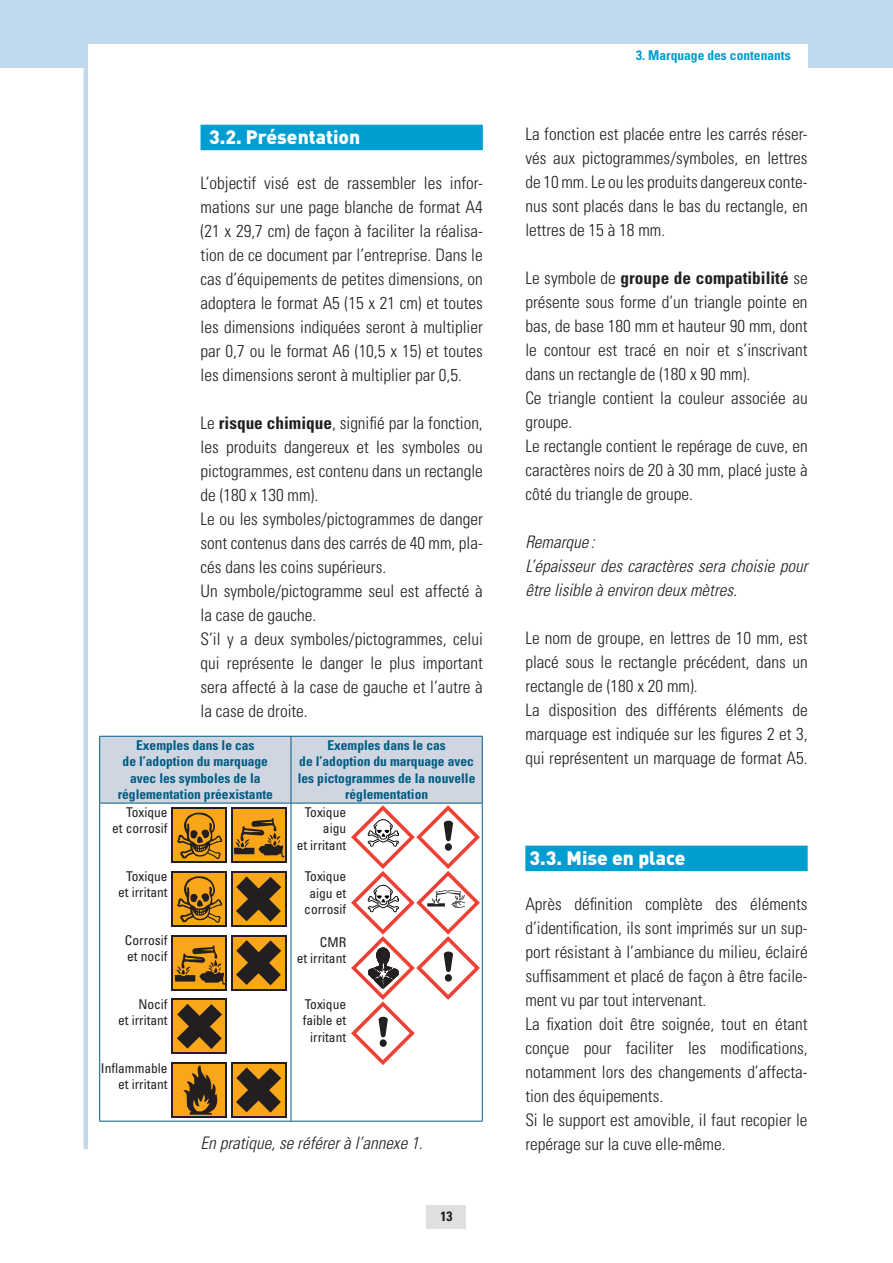
<style>
.page{position:relative;width:893px;height:1263px;background:#fff}
.page>*{position:absolute;margin:0;border:0;box-sizing:border-box;transform-origin:0 0}
.t1{font:900 19.2px "DIN";color:#fff}
.t2{font:300 condensed 17.25px/24px "Univers LT Std";color:#231f20}
.t3{font:italic 300 condensed 17.25px/24px "Univers LT Std";color:#231f20}
.t4{font:700 condensed 13.5px/16.2px "Univers LT Std";color:#005b82;text-align:center}
.t5{font:condensed 13.5px/16.2px "Univers LT Std";color:#231f20;text-align:right}
.t6{font:700 condensed 13.5px "Univers LT Std";color:#009dd0}
.t7{font:700 condensed 13.5px "Univers LT Std";color:#231f20}
.s1{font-weight:700}
</style>
<div class="page">
<div style="left:201px;top:125px;width:282px;height:25px;background:#009dd0"></div>
<div style="left:525px;top:846px;width:283px;height:25px;background:#009dd0"></div>
<div style="left:0;top:0;width:893px;height:68px;background:#c0d9ed"></div>
<div style="left:86px;top:45px;width:722px;height:55px;background:#fff"></div>
<hr style="left:84px;top:0;width:4px;height:1149px;background:#c0d9ed">
<hr style="left:99px;top:736px;width:192px;height:1px;background:#005b82">
<hr style="left:99px;top:737px;width:1px;height:66px;background:#005b82">
<hr style="left:291px;top:736px;width:192px;height:1px;background:#005b82">
<hr style="left:482px;top:737px;width:1px;height:66px;background:#005b82">
<hr style="left:99px;top:803px;width:1px;height:318px;background:#005b82">
<hr style="left:291px;top:803px;width:1px;height:318px;background:#005b82">
<hr style="left:482px;top:803px;width:1px;height:318px;background:#005b82">
<hr style="left:99px;top:1121px;width:384px;height:1px;background:#005b82">
<div style="left:172px;top:1062px;width:55px;height:56px;background:linear-gradient(to right,#231f20,#231f20)"></div>
<div style="left:231px;top:1062px;width:55px;height:56px;background:linear-gradient(to right,#231f20,#231f20)"></div>
<svg style="left:100px;top:736px;width:382px;height:379px"></svg>
<div style="left:426px;top:1205px;width:39px;height:24px;background:#dedfe0"></div>
<p class="t1" style="left:209px;top:130px;width:153px">3.2. Présentation</p>
<p class="t2" style="left:201px;top:172px;width:284px;text-align:justify">L’objectif visé est de rassembler les infor&shy;mations sur une page blanche de format A4 (21 x 29,7 cm) de façon à faciliter la réalisa&shy;tion de ce document par l’entreprise. Dans le cas d’équipements de petites dimensions, on adoptera le format A5 (15 x 21 cm) et toutes les dimensions indiquées seront à multiplier par 0,7 ou le format A6 (10,5 x 15) et toutes les dimensions seront à multiplier par 0,5.</p>
<p class="t2" style="left:201px;top:412px;width:284px">Le <span class="s1">risque chimique</span>, signifié par la fonction, les produits dangereux et les symboles ou pictogrammes, est contenu dans un rectangle de (180 x 130 mm).<br>Le ou les symboles/pictogrammes de danger sont contenus dans des carrés de 40 mm, pla&shy;cés dans les coins supérieurs.<br>Un symbole/pictogramme seul est affecté à la case de gauche.<br>S’il y a deux symboles/pictogrammes, celui qui représente le danger le plus important sera affecté à la case de gauche et l’autre à la case de droite.</p>
<p class="t4" style="left:118px;top:738px;width:157px">Exemples dans le cas<br>de l’adoption du marquage avec les symboles de la réglementation préexistante</p>
<p class="t4" style="left:298px;top:738px;width:179px">Exemples dans le cas<br>de l’adoption du marquage avec les pictogrammes de la nouvelle réglementation</p>
<p class="t5" style="left:112px;top:805px;width:57px">Toxique<br>et corrosif</p>
<p class="t5" style="left:118px;top:869px;width:51px;text-align:center">Toxique et irritant</p>
<p class="t5" style="left:125px;top:933px;width:44px;text-align:left">Corrosif et nocif</p>
<p class="t5" style="left:118px;top:997px;width:51px">Nocif<br>et irritant</p>
<p class="t5" style="left:101px;top:1060px;width:68px">Inflammable et irritant</p>
<p class="t5" style="left:297px;top:805px;width:51px">Toxique aigu<br>et irritant</p>
<p class="t5" style="left:304px;top:869px;width:43px;text-align:center">Toxique aigu et corrosif</p>
<p class="t5" style="left:297px;top:935px;width:51px">CMR<br>et irritant</p>
<p class="t5" style="left:303px;top:997px;width:45px;text-align:center">Toxique faible et irritant</p>
<p class="t3" style="left:201px;top:1131px;width:224px">En pratique, se référer à l’annexe 1.</p>
<p class="t7" style="left:440px;top:1211px;width:13px">13</p>
<p class="t6" style="left:636px;top:49px;width:156px">3. Marquage des contenants</p>
<p class="t2" style="left:525px;top:123px;width:284px;text-align:justify">La fonction est placée entre les carrés réser&shy;vés aux pictogrammes/symboles, en lettres de 10 mm. Le ou les produits dangereux conte&shy;nus sont placés dans le bas du rectangle, en lettres de 15 à 18 mm.</p>
<p class="t2" style="left:525px;top:267px;width:284px">Le symbole de <span class="s1">groupe de compatibilité</span> se présente sous forme d’un triangle pointe en bas, de base 180 mm et hauteur 90 mm, dont le contour est tracé en noir et s’inscrivant dans un rectangle de (180 x 90 mm).<br>Ce triangle contient la couleur associée au groupe.<br>Le rectangle contient le repérage de cuve, en caractères noirs de 20 à 30 mm, placé juste à côté du triangle de groupe.</p>
<p class="t3" style="left:525px;top:531px;width:284px">Remarque :<br>L’épaisseur des caractères sera choisie pour être lisible à environ deux mètres.</p>
<p class="t2" style="left:525px;top:627px;width:284px">Le nom de groupe, en lettres de 10 mm, est placé sous le rectangle précédent, dans un rectangle de (180 x 20 mm).<br>La disposition des différents éléments de marquage est indiquée sur les figures 2 et 3, qui représentent un marquage de format A5.</p>
<p class="t1" style="left:530px;top:851px;width:157px">3.3. Mise en place</p>
<p class="t2" style="left:525px;top:893px;width:284px">Après définition complète des éléments d’identification, ils sont imprimés sur un sup&shy;port résistant à l’ambiance du milieu, éclairé suffisamment et placé de façon à être facile&shy;ment vu par tout intervenant.<br>La fixation doit être soignée, tout en étant conçue pour faciliter les modifications, notamment lors des changements d’affecta&shy;tion des équipements.<br>Si le support est amovible, il faut recopier le repérage sur la cuve elle-même.</p>
</div>
